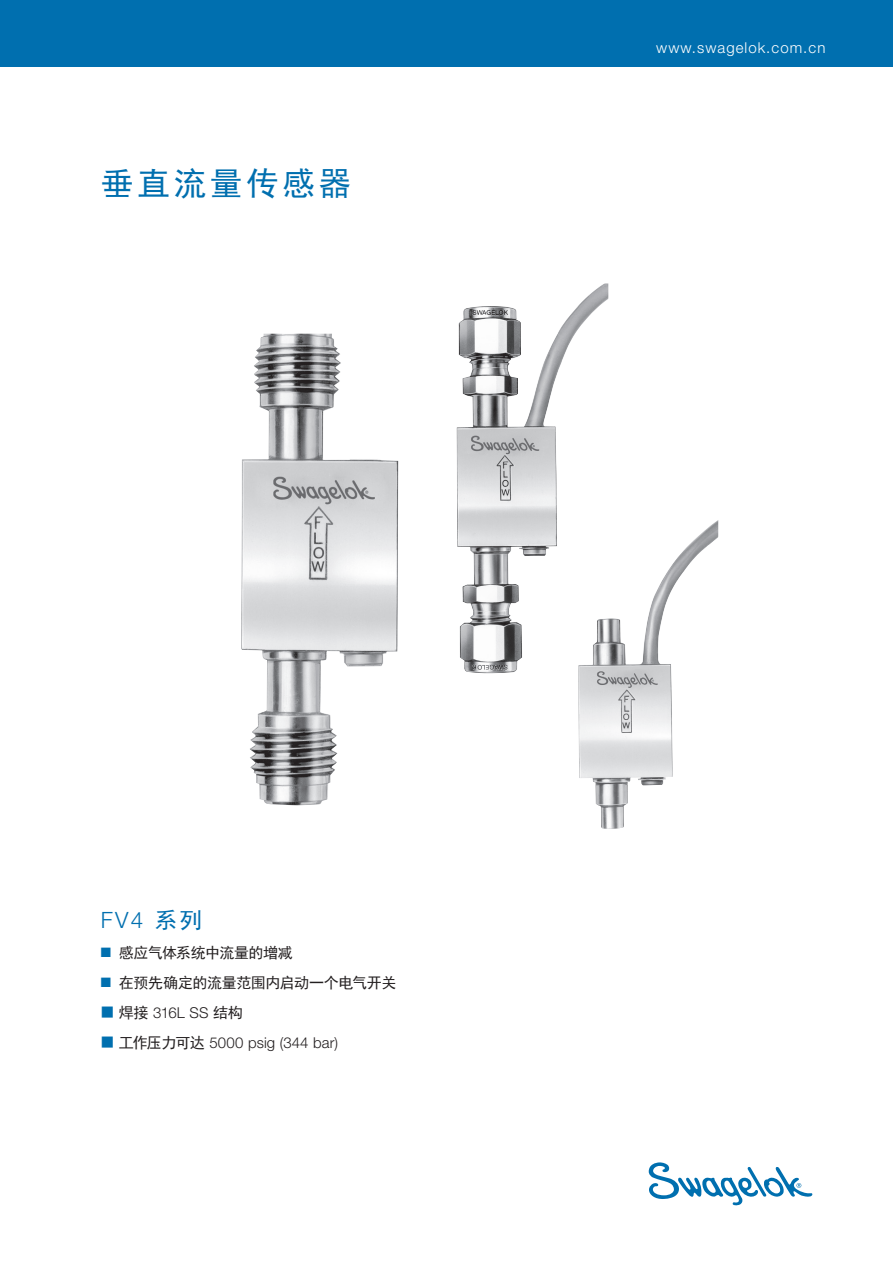
<style>
.page{position:relative;width:893px;height:1263px;background:#fff}
.page>*{position:absolute;margin:0;border:0;box-sizing:border-box;transform-origin:0 0}
.t1{font:33px "Sim Hei";letter-spacing:.1em;color:#006faf}
.t2{font:300 22.5px "Helvetica Neue LT Std";color:#006faf}
.t3{font:300 15px "Helvetica Neue LT Std";letter-spacing:.005em;color:#231f20}
.t4{font:15px "Sim Hei";letter-spacing:-.03em;color:#231f20}
.t5{font:300 15px "Helvetica Neue LT Std";letter-spacing:.07em;color:#fff}
.s1{font-family:"Sim Hei";font-weight:400}
.s2{color:#006faf}
.s3{font-family:"Sim Hei";font-weight:400;font-size:13.5px;color:#006faf}
</style>
<div class="page">
<svg style="left:649px;top:1162px;width:163px;height:43px"></svg>
<div style="left:0;top:0;width:893px;height:67px;background:#006faf"></div>
<img style="left:241px;top:334px;width:158px;height:471px">
<img style="left:457px;top:283px;width:151px;height:390px">
<img style="left:578px;top:520px;width:140px;height:309px">
<h1 class="t1" style="left:101px;top:167px;width:252px">垂直流量传感器</h1>
<p class="t5" style="left:656px;top:38px;width:171px">www.swagelok.com.cn</p>
<h2 class="t2" style="left:101px;top:906px;width:103px">FV4 <span class="s1">系列</span></h2>
<p class="t4" style="left:101px;top:945px;width:194px"><span class="s2">■</span> 感应气体系统中流量的增减</p>
<p class="t4" style="left:101px;top:975px;width:297px"><span class="s2">■</span> 在预先确定的流量范围内启动一个电气开关</p>
<p class="t3" style="left:101px;top:1003px;width:144px"><span class="s3">■</span> <span class="s1">焊接</span> 316L SS <span class="s1">结构</span></p>
<p class="t3" style="left:101px;top:1033px;width:239px"><span class="s3">■</span> <span class="s1">工作压力可达</span> 5000 psig (344 bar)</p>
</div>
